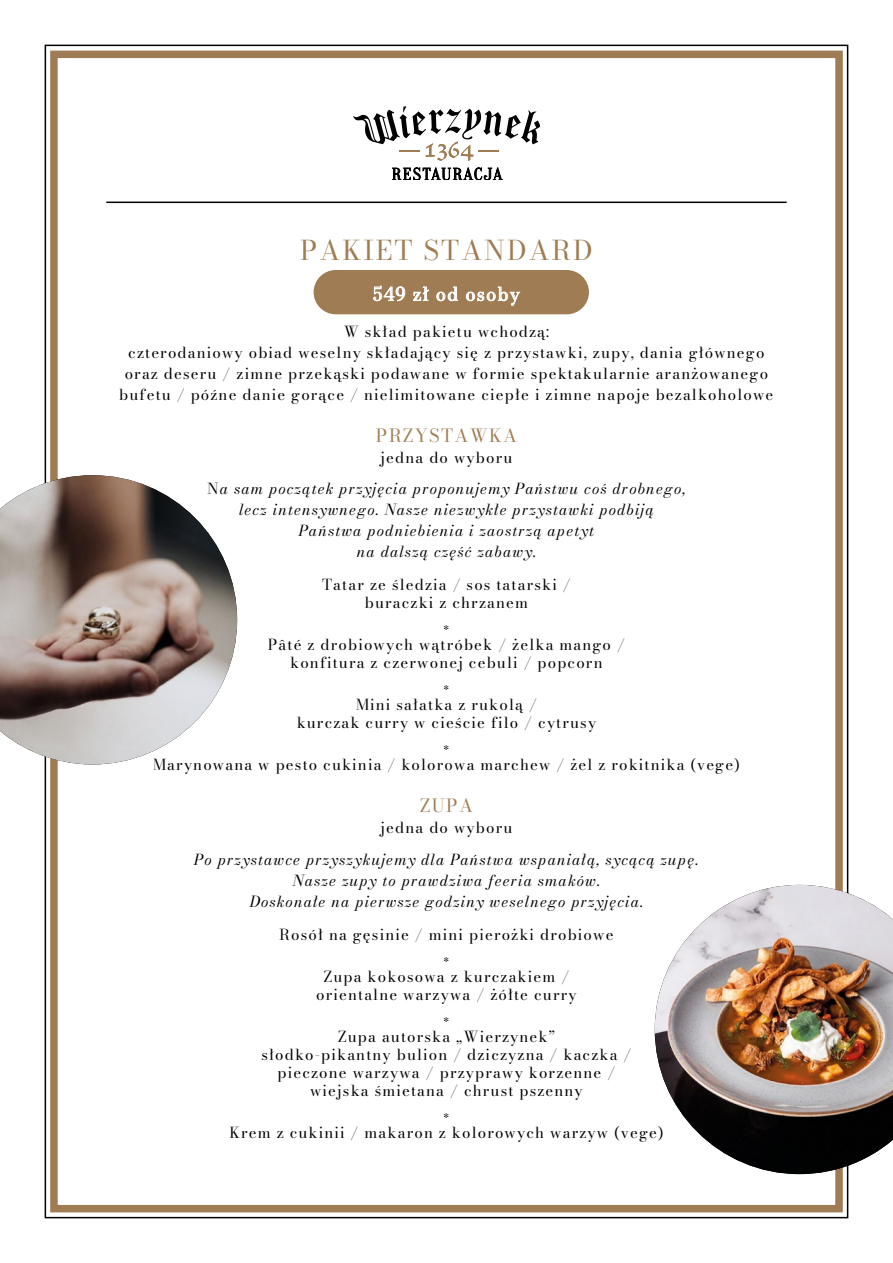
<style>
.page{position:relative;width:893px;height:1263px;background:#fff}
.page>*{position:absolute;margin:0;border:0;box-sizing:border-box;transform-origin:0 0}
.t1{font:27px "Bodoni Moda";letter-spacing:.075em;color:#9f7c53}
.t2{font:18px "Bodoni Moda";letter-spacing:.075em;color:#9f7c53}
.t3{font:18px "Bodoni Moda";letter-spacing:.075em;color:#fff}
.t4{font:15px/18px "Bodoni Moda";letter-spacing:.075em;color:#000;text-align:center}
.t5{font:italic 15px/21px "Bodoni Moda";letter-spacing:.075em;color:#000;text-align:center}
.t6{font:9px "Bodoni Moda";color:#000}
.s1{font-style:normal}
</style>
<div class="page">
<div style="left:50px;top:51px;width:793px;height:1161px;border:8px solid #9f7c53"></div>
<div style="left:314px;top:270px;width:275px;height:44px;background:#9f7c53;border-radius:22px"></div>
<svg style="left:373px;top:285px;width:33px;height:17px"></svg>
<svg style="left:413px;top:286px;width:16px;height:15px"></svg>
<svg style="left:436px;top:286px;width:22px;height:16px"></svg>
<svg style="left:466px;top:286px;width:54px;height:20px"></svg>
<img style="left:0;top:475px;width:237px;height:289px">
<hr style="left:106px;top:202px;width:681px;height:1px;background:#000">
<svg style="left:392px;top:168px;width:111px;height:12px"></svg>
<svg style="left:353px;top:106px;width:187px;height:55px"></svg>
<img style="left:655px;top:885px;width:238px;height:289px">
<h1 class="t1" style="left:300px;top:232px;width:294px">PAKIET STANDARD</h1>
<p class="t3" style="left:373px;top:282px;width:148px">549 zł od osoby</p>
<p class="t4" style="left:119px;top:320px;width:656px;line-height:21px">W skład pakietu wchodzą:<br>czterodaniowy obiad weselny składający się z przystawki, zupy, dania głównego oraz deseru / zimne przekąski podawane w formie spektakularnie aranżowanego bufetu / późne danie gorące / nielimitowane ciepłe i zimne napoje bezalkoholowe</p>
<p class="t2" style="left:376px;top:423px;width:143px">PRZYSTAWKA</p>
<p class="t5" style="left:207px;top:441px;width:480px;line-height:31.5px"><span class="s1">jedna do wyboru<br>N</span>a sam początek przyjęcia proponujemy Państwu coś drobnego,</p>
<p class="t5" style="left:239px;top:499px;width:416px">lecz intensywnego. Nasze niezwykłe przystawki podbiją<br>Państwa podniebienia i zaostrzą apetyt<br>na dalszą część zabawy.</p>
<p class="t4" style="left:322px;top:575px;width:250px">Tatar ze śledzia / sos tatarski / buraczki z chrzanem</p>
<p class="t6" style="left:444px;top:623px;width:7px">*</p>
<p class="t4" style="left:268px;top:635px;width:359px">Pâté z drobiowych wątróbek / żelka mango / konfitura z czerwonej cebuli / popcorn</p>
<p class="t6" style="left:444px;top:683px;width:7px">*</p>
<p class="t4" style="left:297px;top:695px;width:301px">Mini sałatka z rukolą /<br>kurczak curry w cieście filo / cytrusy</p>
<p class="t6" style="left:444px;top:743px;width:7px">*</p>
<p class="t4" style="left:153px;top:755px;width:588px">Marynowana w pesto cukinia / kolorowa marchew / żel z rokitnika (vege)</p>
<p class="t2" style="left:420px;top:793px;width:54px">ZUPA</p>
<p class="t4" style="left:381px;top:818px;width:133px">jedna do wyboru</p>
<p class="t5" style="left:194px;top:848px;width:506px">Po przystawce przyszykujemy dla Państwa wspaniałą, sycącą zupę.<br>Nasze zupy to prawdziwa feeria smaków.<br>Doskonałe na pierwsze godziny weselnego przyjęcia.</p>
<p class="t4" style="left:279px;top:925px;width:336px">Rosół na gęsinie / mini pierożki drobiowe</p>
<p class="t6" style="left:444px;top:954px;width:7px">*</p>
<p class="t4" style="left:316px;top:967px;width:262px">Zupa kokosowa z kurczakiem / orientalne warzywa / żółte curry</p>
<p class="t6" style="left:444px;top:1014px;width:7px">*</p>
<p class="t4" style="left:261px;top:1027px;width:372px">Zupa autorska „Wierzynek”<br>słodko-pikantny bulion / dziczyzna / kaczka / pieczone warzywa / przyprawy korzenne / wiejska śmietana / chrust pszenny</p>
<p class="t6" style="left:444px;top:1110px;width:7px">*</p>
<p class="t4" style="left:229px;top:1123px;width:436px">Krem z cukinii / makaron z kolorowych warzyw (vege)</p>
</div>
